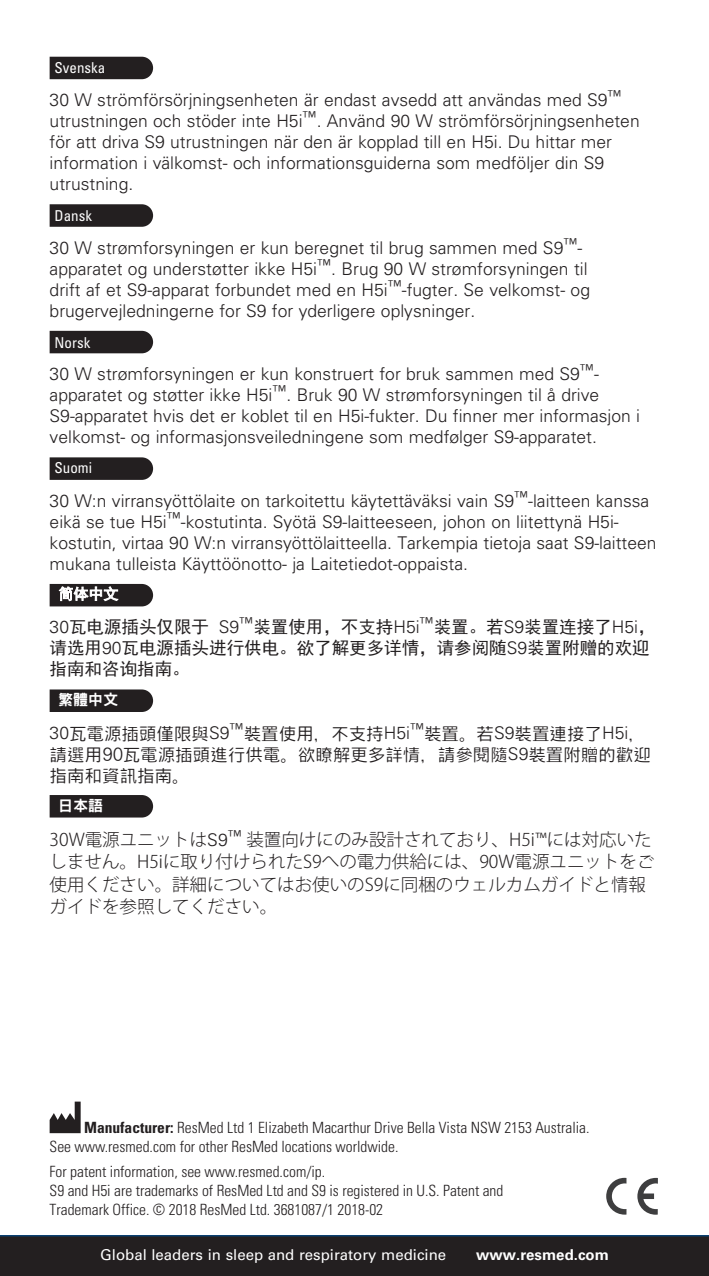
<style>
.page{position:relative;width:709px;height:1276px;background:#fff}
.page>*{position:absolute;margin:0;border:0;box-sizing:border-box;transform-origin:0 0}
.t1{font:300 17.5px/21px "Univers LT Std";color:#231f20}
.t2{font:300 17.5px/22.5px "Koz Go Pro";color:#231f20}
.t3{font:17.5px/21px "Sim Hei";color:#231f20}
.t4{font:300 17.5px/21px "Han Wang Hei";color:#231f20}
.t5{font:300 condensed 15.5px/18.5px "Univers LT Std";color:#231f20}
.t6{font:15px "Univers LT Std";color:#fff}
.t7{font:condensed 15px "Univers LT Std";color:#fff}
.t8{font:700 15px "Univers LT Std";color:#fff}
.t9{font:800 15px "Han Wang Hei";color:#fff}
.t10{font:15px "Sim Hei";color:#fff}
.s1{font-family:"Univers LT";font-weight:300}
.s2{font-family:"Univers LT Std";font-weight:300}
.s3{font-family:"Univers LT Std"}
.s4{font-weight:700}
</style>
<div class="page">
<svg style="left:50px;top:1101px;width:31px;height:32px"></svg>
<div style="left:50px;top:57px;width:103px;height:22px;background:#231f20"></div>
<svg style="left:50px;top:204px;width:103px;height:23px;background:#2c2829"></svg>
<div style="left:50px;top:331px;width:103px;height:22px;background:#231f20"></div>
<svg style="left:50px;top:457px;width:103px;height:23px;background:#2c2829"></svg>
<svg style="left:50px;top:583px;width:103px;height:23px"></svg>
<svg style="left:50px;top:689px;width:103px;height:23px;background:#2c2829"></svg>
<div style="left:50px;top:795px;width:103px;height:22px;background:#231f20"></div>
<div style="left:0;top:1235px;width:709px;height:41px;background:#231f20"></div>
<svg style="left:606px;top:1177px;width:52px;height:37px"></svg>
<p class="t7" style="left:55px;top:58px;width:52px">Svenska</p>
<p class="t1" style="left:50px;top:89px;width:591px">30 W strömförsörjningsenheten är endast avsedd att användas med S9<sup>™ </sup>utrustningen och stöder inte H5i<sup>™</sup>. Använd 90 W strömförsörjningsenheten för att driva S9 utrustningen när den är kopplad till en H5i. Du hittar mer information i välkomst- och informationsguiderna som medföljer din S9 utrustning.</p>
<p class="t7" style="left:55px;top:206px;width:39px">Dansk</p>
<p class="t1" style="left:50px;top:237px;width:542px">30 W strømforsyningen er kun beregnet til brug sammen med S9<sup>™</sup>- apparatet og understøtter ikke H5i<sup>™</sup>. Brug 90 W strømforsyningen til drift af et S9-apparat forbundet med en H5i<sup>™</sup>-fugter. Se velkomst- og brugervejledningerne for S9 for yderligere oplysninger.</p>
<p class="t7" style="left:55px;top:333px;width:37px">Norsk</p>
<p class="t1" style="left:50px;top:363px;width:592px">30 W strømforsyningen er kun konstruert for bruk sammen med S9<sup>™</sup>- apparatet og støtter ikke H5i<sup>™</sup>. Bruk 90 W strømforsyningen til å drive S9-apparatet hvis det er koblet til en H5i-fukter. Du finner mer informasjon i velkomst- og informasjonsveiledningene som medfølger S9-apparatet.</p>
<p class="t7" style="left:55px;top:458px;width:39px">Suomi</p>
<p class="t1" style="left:50px;top:490px;width:608px">30 W:n virransyöttölaite on tarkoitettu käytettäväksi vain S9<sup>™</sup>-laitteen kanssa eikä se tue H5i<sup>™</sup>-kostutinta. Syötä S9-laitteeseen, johon on liitettynä H5i&shy;kostutin, virtaa 90 W:n virransyöttölaitteella. Tarkempia tietoja saat S9-laitteen mukana tulleista Käyttöönotto- ja Laitetiedot-oppaista.</p>
<p class="t10" style="left:58px;top:586px;width:61px">简体中文</p>
<p class="t3" style="left:50px;top:616px;width:607px"><span class="s1">30</span>瓦电源插头仅限于 <span class="s2">S9</span><sup>™</sup>装置使用，不支持<span class="s2">H5i</span><sup>™</sup>装置。若<span class="s1">S9</span>装置连接了<span class="s1">H5i</span>，请选用<span class="s1">90</span>瓦电源插头进行供电。欲了解更多详情，请参阅随<span class="s1">S9</span>装置附赠的欢迎指南和咨询指南。</p>
<p class="t9" style="left:58px;top:692px;width:61px">繁體中文</p>
<p class="t4" style="left:50px;top:723px;width:603px"><span class="s3">30</span>瓦電源插頭僅限與<span class="s3">S9</span><sup>™</sup>裝置使用，不支持<span class="s3">H5i</span><sup>™</sup>裝置。若<span class="s3">S9</span>裝置連接了<span class="s3">H5i</span>，請選用90瓦電源插頭進行供電。欲瞭解更多詳情，請參閱隨<span class="s3">S9</span>裝置附贈的歡迎指南和資訊指南。</p>
<p class="t9" style="left:58px;top:797px;width:46px">日本語</p>
<p class="t2" style="left:50px;top:828px;width:606px">30W電源ユニットは<span class="s3">S9</span><sup>™</sup> 装置向けにのみ設計されており、H5i™には対応いたしません。H5iに取り付けられたS9への電力供給には、90W電源ユニットをご使用ください。詳細についてはお使いのS9に同梱のウェルカムガイドと情報ガイドを参照してください。</p>
<p class="t5" style="left:50px;top:1118px;width:541px;text-indent:34px"><span class="s4">Manufacturer:</span> ResMed Ltd 1 Elizabeth Macarthur Drive Bella Vista NSW 2153 Australia.<br>See www.resmed.com for other ResMed locations worldwide.</p>
<p class="t5" style="left:50px;top:1162px;width:455px">For patent information, see www.resmed.com/ip.<br>S9 and H5i are trademarks of ResMed Ltd and S9 is registered in U.S. Patent and<br>Trademark Office. © 2018 ResMed Ltd. 3681087/1 2018-02</p>
<p class="t6" style="left:100px;top:1246px;width:347px">Global leaders in sleep and respiratory medicine</p>
<p class="t8" style="left:476px;top:1246px;width:134px">www.resmed.com</p>
</div>
